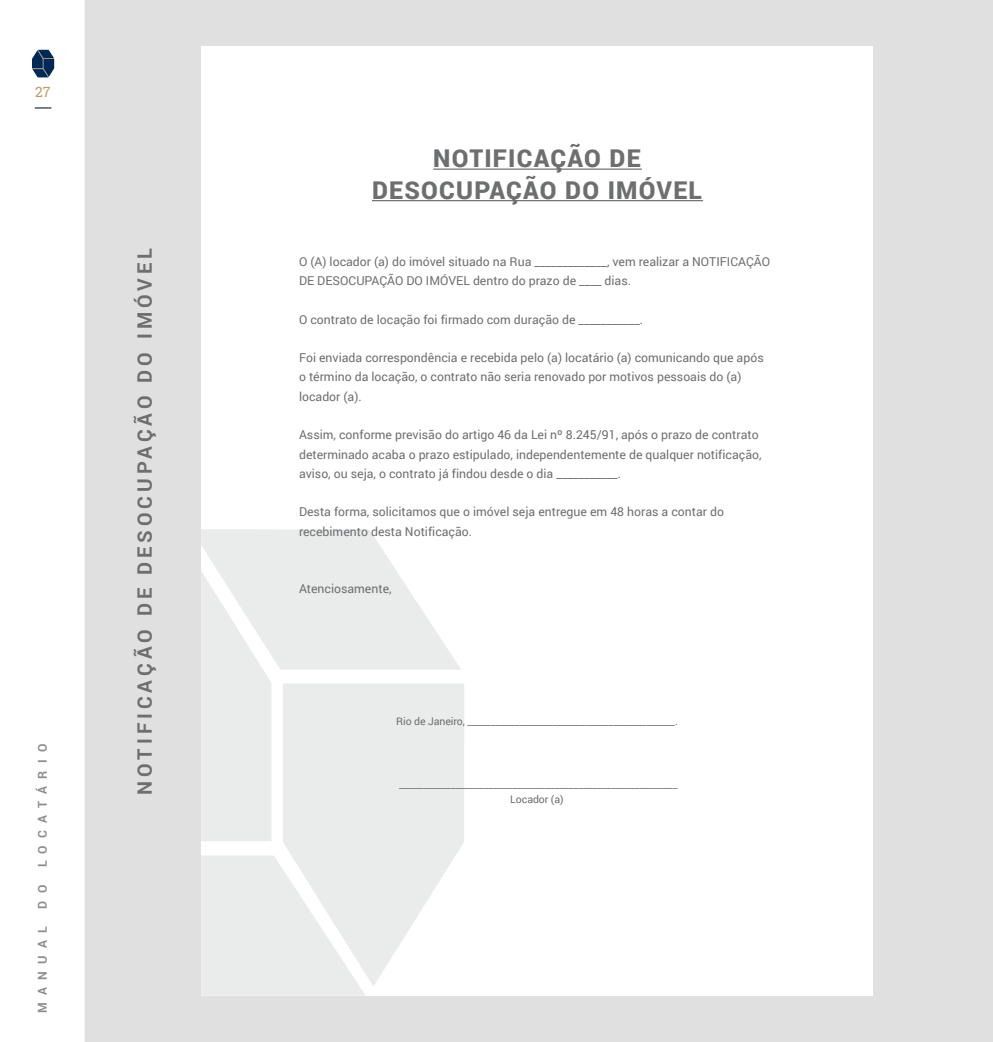
<style>
.page{position:relative;width:993px;height:1042px;background:#fff}
.page>*{position:absolute;margin:0;border:0;box-sizing:border-box;transform-origin:0 0}
.t1{font:900 24.5px/31.5px "Roboto";letter-spacing:.05em;color:#6d6e70;text-align:center}
.t2{font:700 19.78px "Roboto";letter-spacing:.2em;color:#6d6e70}
.t3{font:14px "Roboto Slab";color:#bf9867}
.t4{font:12.25px/19.2px "Roboto";color:#6d6e70}
.t5{font:700 12.25px "Roboto";letter-spacing:.6em;color:#8c8e91}
.t6{font:10.5px/15.8px "Roboto";letter-spacing:-.005em;color:#6d6e70;text-align:center}
</style>
<div class="page">
<svg style="left:32px;top:50px;width:22px;height:27px"></svg>
<svg style="left:35px;top:107px;width:16px;height:2px"></svg>
<div style="left:86px;top:0;width:906px;height:1042px;background:#e0e0e1"></div>
<div style="left:201px;top:46px;width:671px;height:949px;background:#fff"></div>
<hr style="left:85px;top:0;width:1px;height:1042px;background:#e0e0e1">
<svg style="left:201px;top:529px;width:260px;height:312px"></svg>
<div style="left:201px;top:855px;width:164px;height:140px;background:#eaebeb"></div>
<svg style="left:283px;top:683px;width:181px;height:303px;fill:#eaebeb"></svg>
<hr style="left:433px;top:169px;width:208px;height:1px;background:#6d6e70">
<hr style="left:372px;top:200px;width:330px;height:1px;background:#6d6e70">
<p class="t3" style="left:35px;top:82px;width:17px">27</p>
<p class="t5" style="left:34px;top:867px;width:125px;rotate:-90deg">LOCATÁRIO</p>
<p class="t5" style="left:34px;top:909px;width:25px;rotate:-90deg">D O</p>
<p class="t5" style="left:34px;top:1013px;width:88px;rotate:-90deg">MANUAL</p>
<h2 class="t2" style="left:131px;top:795px;width:548px;rotate:-90deg">NOTIFICAÇÃO DE DESOCUPAÇÃO DO IMÓVEL</h2>
<h1 class="t1" style="left:372px;top:142px;width:331px">NOTIFICAÇÃO DE<br>DESOCUPAÇÃO DO IMÓVEL</h1>
<p class="t4" style="left:299px;top:251px;width:472px">O (A) locador (a) do imóvel situado na Rua _____________, vem realizar a NOTIFICAÇÃO<br>DE DESOCUPAÇÃO DO IMÓVEL dentro do prazo de ____ dias.</p>
<p class="t4" style="left:299px;top:309px;width:345px">O contrato de locação foi firmado com duração de ___________.</p>
<p class="t4" style="left:299px;top:348px;width:466px">Foi enviada correspondência e recebida pelo (a) locatário (a) comunicando que após o término da locação, o contrato não seria renovado por motivos pessoais do (a) locador (a).</p>
<p class="t4" style="left:299px;top:425px;width:464px">Assim, conforme previsão do artigo 46 da Lei nº 8.245/91, após o prazo de contrato determinado acaba o prazo estipulado, independentemente de qualquer notificação, aviso, ou seja, o contrato já findou desde o dia ___________.</p>
<p class="t4" style="left:299px;top:502px;width:426px">Desta forma, solicitamos que o imóvel seja entregue em 48 horas a contar do recebimento desta Notificação.</p>
<p class="t4" style="left:299px;top:579px;width:94px">Atenciosamente,</p>
<p class="t6" style="left:396px;top:712px;width:283px">Rio de Janeiro, ____________________________________________.</p>
<p class="t6" style="left:399px;top:775px;width:280px">___________________________________________________________<br>Locador (a)</p>
</div>
